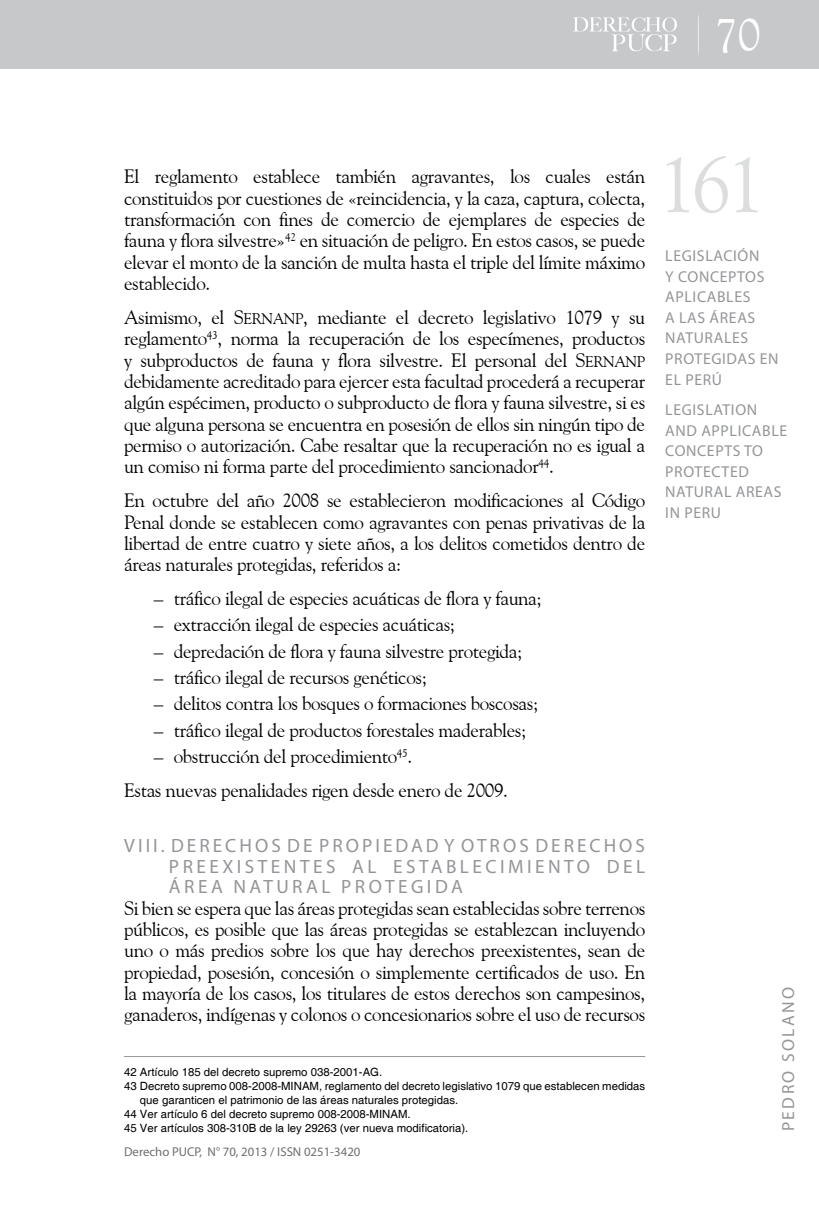
<style>
.page{position:relative;width:819px;height:1206px;background:#fff}
.page>*{position:absolute;margin:0;border:0;box-sizing:border-box;transform-origin:0 0}
.t1{font:78.75px "Goudy Old Style BT";color:#dcddde}
.t2{font:46.38px "Goudy Old Style BT";color:#fff}
.t3{font:19.25px/21.3px "Goudy Old Style BT";letter-spacing:-.02em;color:#000;text-align:justify}
.t4{font:19.25px/20.5px "Myriad Pro";letter-spacing:.18em;color:#939598;text-align:justify}
.t5{font:17.5px "Myriad Pro";letter-spacing:.14em;color:#939598}
.t6{font:15.75px/20.7px "Myriad Pro";letter-spacing:.04em;color:#939598}
.t7{font:12.78px "Myriad Pro";color:#6d6e71}
.t8{font:11.38px "Helvetica";color:#000}
.s1{font-family:"Goudy Old Style BT Roman SC800"}
.s2{font-family:"Goudy Old Style BT Roman SC800";font-size:15.4px}
</style>
<div class="page">
<div style="left:0;top:0;width:819px;height:69px;background:#c7c8ca"></div>
<svg style="left:573px;top:17px;width:104px;height:34px"></svg>
<hr style="left:124px;top:1056px;width:521px;height:1px;background:#939598">
<h2 class="t2" style="left:714px;top:6px;width:47px">70</h2>
<p class="t3" style="left:124px;top:166px;width:522px">El reglamento establece también agravantes, los cuales están constituidos por cuestiones de «reincidencia, y la caza, captura, colecta, transformación con fines de comercio de ejemplares de especies de fauna y flora silvestre»<sup>42</sup> en situación de peligro. En estos casos, se puede elevar el monto de la sanción de multa hasta el triple del límite máximo establecido.</p>
<p class="t3" style="left:124px;top:306px;width:522px">Asimismo, el <span class="s1">S</span><span class="s2">ERNANP</span><span class="s1">,</span> mediante el decreto legislativo 1079 y su reglamento<sup>43</sup>, norma la recuperación de los especímenes, productos y subproductos de fauna y flora silvestre. El personal del <span class="s1">S</span><span class="s2">ERNANP </span>debidamente acreditado para ejercer esta facultad procederá a recuperar algún espécimen, producto o subproducto de flora y fauna silvestre, si es que alguna persona se encuentra en posesión de ellos sin ningún tipo de permiso o autorización. Cabe resaltar que la recuperación no es igual a un comiso ni forma parte del procedimiento sancionador<sup>44</sup>.</p>
<p class="t3" style="left:124px;top:489px;width:522px">En octubre del año 2008 se establecieron modificaciones al Código Penal donde se establecen como agravantes con penas privativas de la libertad de entre cuatro y siete años, a los delitos cometidos dentro de áreas naturales protegidas, referidos a:</p>
<p class="t3" style="left:154px;top:587px;width:389px">– tráfico ilegal de especies acuáticas de flora y fauna;</p>
<p class="t3" style="left:154px;top:613px;width:303px">– extracción ilegal de especies acuáticas;</p>
<p class="t3" style="left:154px;top:640px;width:370px">– depredación de flora y fauna silvestre protegida;</p>
<p class="t3" style="left:154px;top:666px;width:274px">– tráfico ilegal de recursos genéticos;</p>
<p class="t3" style="left:154px;top:692px;width:386px">– delitos contra los bosques o formaciones boscosas;</p>
<p class="t3" style="left:154px;top:719px;width:374px">– tráfico ilegal de productos forestales maderables;</p>
<p class="t3" style="left:124px;top:739px;width:385px;line-height:33.8px;text-indent:30px">– obstrucción del procedimiento<sup>45</sup>.<br>Estas nuevas penalidades rigen desde enero de 2009.</p>
<p class="t4" style="left:124px;top:835px;width:10px">VIII</p>
<p class="t4" style="left:169px;top:835px;width:477px;text-indent:-8px">. DERECHOS DE PROPIEDAD Y OTROS DERECHOS PREEXISTENTES AL ESTABLEC IMIENTO DEL ÁREA NATURAL PROTEGIDA</p>
<p class="t3" style="left:124px;top:896px;width:522px">Si bien se espera que las áreas protegidas sean establecidas sobre terrenos públicos, es posible que las áreas protegidas se establezcan incluyendo uno o más predios sobre los que hay derechos preexistentes, sean de propiedad, posesión, concesión o simplemente certificados de uso. En la mayoría de los casos, los titulares de estos derechos son campesinos, ganaderos, indígenas y colonos o concesionarios sobre el uso de recursos</p>
<p class="t8" style="left:124px;top:1064px;width:260px">42 Artículo 185 del decreto supremo 038-2001-AG.</p>
<p class="t8" style="left:124px;top:1078px;width:522px">43 Decreto supremo 008-2008-MINAM, reglamento del decreto legislativo 1079 que establecen medidas</p>
<p class="t8" style="left:140px;top:1092px;width:320px">que garanticen el patrimonio de las áreas naturales protegidas.</p>
<p class="t8" style="left:124px;top:1106px;width:288px">44 Ver artículo 6 del decreto supremo 008-2008-MINAM.</p>
<p class="t8" style="left:124px;top:1120px;width:346px">45 Ver artículos 308-310B de la ley 29263 (ver nueva modificatoria).</p>
<p class="t7" style="left:124px;top:1144px;width:160px">DERECHO PUCP, N° 70, 2013 / ISSN</p>
<p class="t7" style="left:304px;top:1144px;width:58px">0251-3420</p>
<h1 class="t1" style="left:657px;top:136px;width:109px">161</h1>
<p class="t6" style="left:665px;top:245px;width:115px">LEGISLACIÓN<br>Y CONCEPTOS<br>APLICABLES<br>A LAS ÁREAS<br>NATURALES<br>PROTEGIDAS EN<br>EL PERÚ</p>
<p class="t6" style="left:665px;top:399px;width:123px">LEGISLATION<br>AND APPLICABLE<br>CONCEPTS TO<br>PROTECTED<br>NATURAL AREAS<br>IN PERU</p>
<p class="t5" style="left:777px;top:1131px;width:146px;rotate:-90deg">P EDRO SOLANO</p>
</div>
